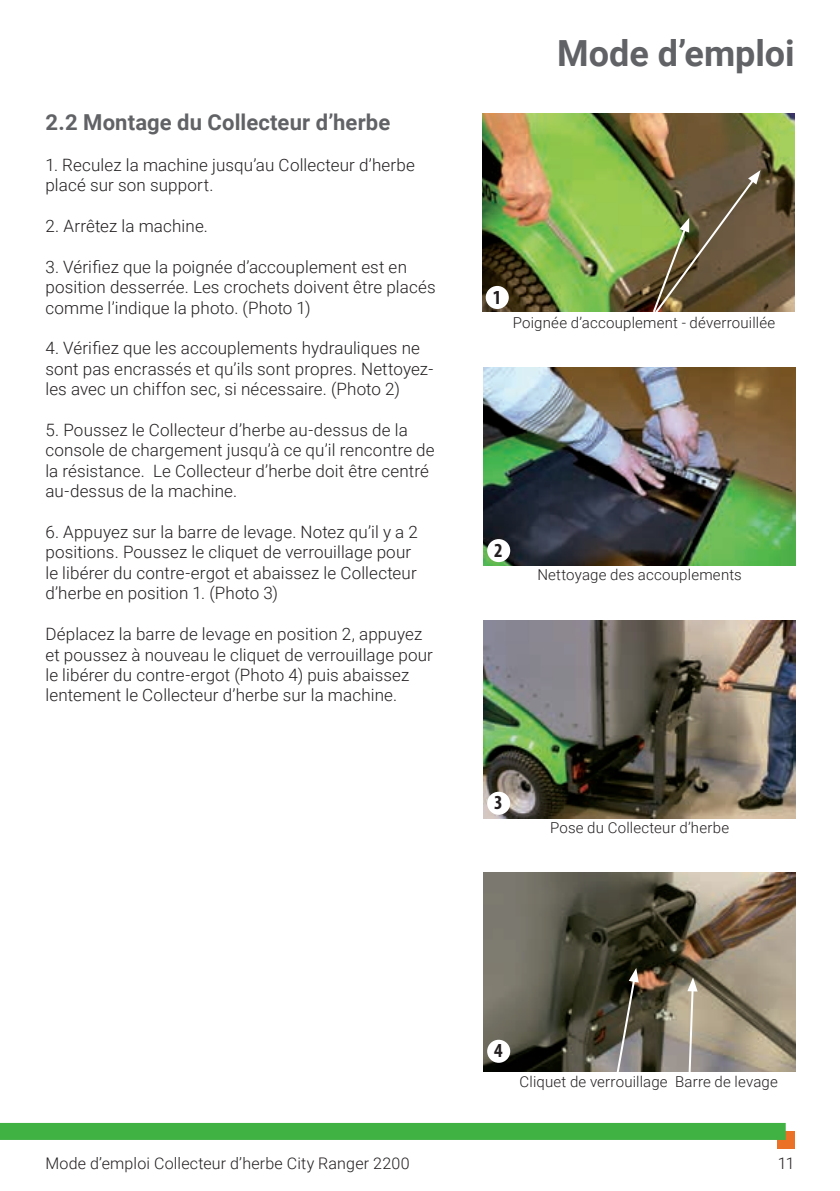
<style>
.page{position:relative;width:840px;height:1191px;background:#fff}
.page>*{position:absolute;margin:0;border:0;box-sizing:border-box;transform-origin:0 0}
.t1{font:700 36px "Roboto";color:#616265}
.t2{font:700 22px "Roboto";letter-spacing:.005em;color:#616265}
.t3{font:700 condensed 20px "Myriad Pro";color:#231f20}
.t4{font:300 17px/20.4px "Roboto";letter-spacing:.01em;color:#231f20}
.t5{font:300 16px "Roboto";letter-spacing:.015em;color:#231f20}
.t6{font:300 15px "Roboto";letter-spacing:.015em;color:#231f20}
</style>
<div class="page">
<div style="left:776px;top:1131px;width:18px;height:17px;background:#ea7125"></div>
<div style="left:0;top:1123px;width:785px;height:17px;background:#40b143"></div>
<img style="left:482px;top:113px;width:312px;height:199px">
<img style="left:483px;top:367px;width:312px;height:199px">
<div style="left:485px;top:286px;width:23px;height:23px;background:#fff;border-radius:50%"></div>
<div style="left:487px;top:539px;width:23px;height:23px;background:#fff;border-radius:50%"></div>
<svg style="left:651px;top:170px;width:109px;height:142px;background:#6b623f"></svg>
<img style="left:483px;top:620px;width:312px;height:199px">
<img style="left:483px;top:873px;width:312px;height:198px">
<div style="left:487px;top:1039px;width:23px;height:23px;background:#fff;border-radius:50%"></div>
<svg style="left:614px;top:968px;width:24px;height:104px;background:#5f5d54"></svg>
<svg style="left:687px;top:977px;width:10px;height:95px"></svg>
<div style="left:487px;top:791px;width:23px;height:23px;background:#fff;border-radius:50%"></div>
<p class="t2" style="left:45px;top:107px;width:346px">2.2 Montage du Collecteur d’herbe</p>
<p class="t4" style="left:45px;top:154px;width:371px">1. Reculez la machine jusqu’au Collecteur d’herbe placé sur son support.</p>
<p class="t4" style="left:45px;top:215px;width:164px">2. Arrêtez la machine.</p>
<p class="t4" style="left:45px;top:256px;width:391px">3. Vérifiez que la poignée d’accouplement est en position desserrée. Les crochets doivent être placés comme l’indique la photo. (Photo 1)</p>
<p class="t4" style="left:45px;top:337px;width:389px">4. Vérifiez que les accouplements hydrauliques ne sont pas encrassés et qu’ils sont propres. Nettoyez&shy;les avec un chiffon sec, si nécessaire. (Photo 2)</p>
<p class="t4" style="left:45px;top:419px;width:390px">5. Poussez le Collecteur d’herbe au-dessus de la console de chargement jusqu’à ce qu’il rencontre de la résistance. Le Collecteur d’herbe doit être centré au-dessus de la machine.</p>
<p class="t4" style="left:45px;top:521px;width:374px">6. Appuyez sur la barre de levage. Notez qu’il y a 2 positions. Poussez le cliquet de verrouillage pour le libérer du contre-ergot et abaissez le Collecteur d’herbe en position 1. (Photo 3)</p>
<p class="t4" style="left:45px;top:623px;width:389px">Déplacez la barre de levage en position 2, appuyez et poussez à nouveau le cliquet de verrouillage pour le libérer du contre-ergot (Photo 4) puis abaissez lentement le Collecteur d’herbe sur la machine.</p>
<h1 class="t1" style="left:556px;top:28px;width:239px">Mode d’emploi</h1>
<p class="t3" style="left:492px;top:284px;width:10px">1</p>
<p class="t6" style="left:512px;top:312px;width:264px">Poignée d’accouplement - déverrouillée</p>
<p class="t3" style="left:494px;top:537px;width:10px">2</p>
<p class="t6" style="left:537px;top:564px;width:206px">Nettoyage des accouplements</p>
<p class="t3" style="left:494px;top:790px;width:10px">3</p>
<p class="t6" style="left:550px;top:817px;width:180px">Pose du Collecteur d’herbe</p>
<p class="t5" style="left:45px;top:1152px;width:365px">Mode d’emploi Collecteur d’herbe City Ranger 2200</p>
<p class="t3" style="left:494px;top:1038px;width:10px">4</p>
<p class="t6" style="left:519px;top:1071px;width:259px">Cliquet de verrouillage Barre de levage</p>
<p class="t5" style="left:777px;top:1152px;width:18px">11</p>
</div>
